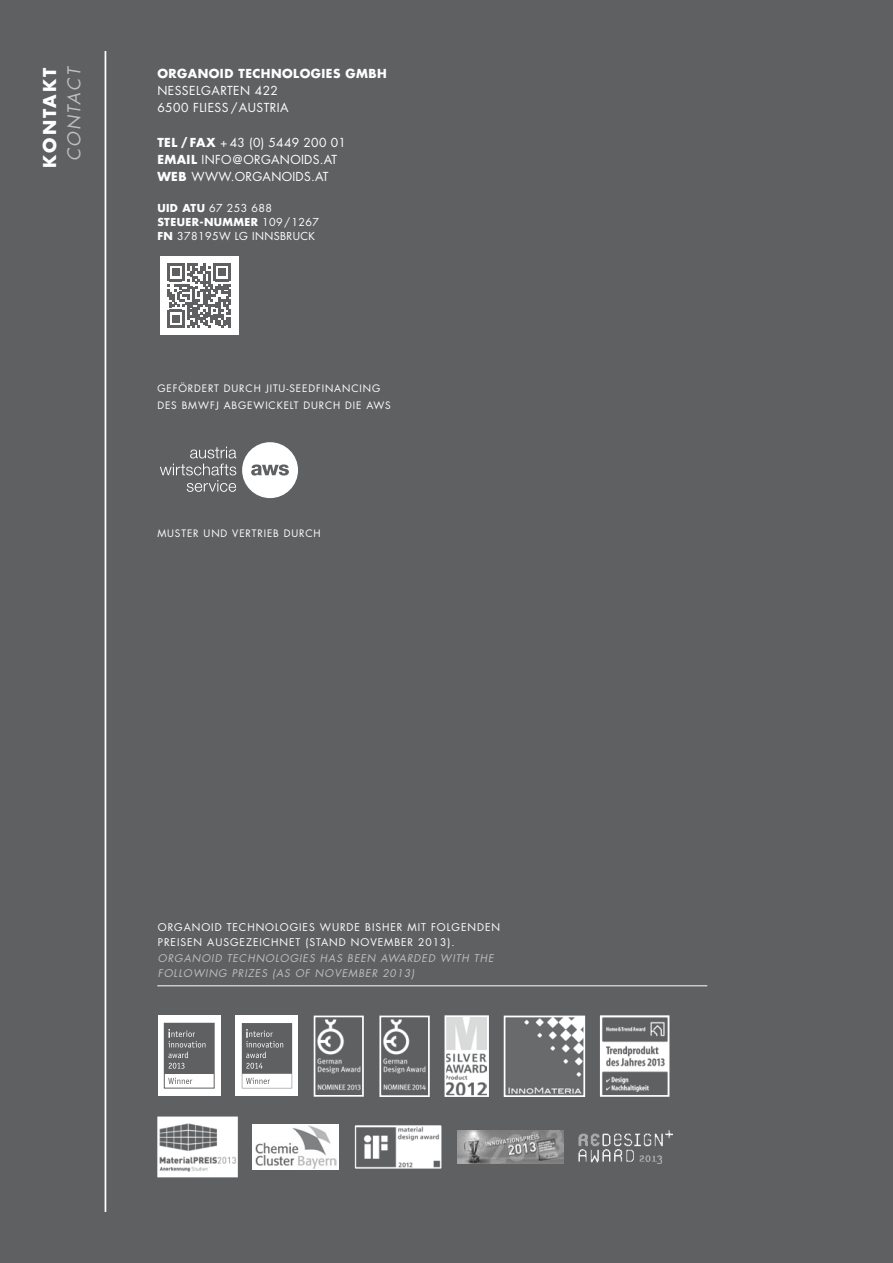
<style>
.page{position:relative;width:893px;height:1263px;background:#5f6062}
.page>*{position:absolute;margin:0;border:0;box-sizing:border-box;transform-origin:0 0}
.t1{font:700 17.25px "Futura";letter-spacing:.115em;color:#fff}
.t2{font:italic 17.25px "Futura";color:#bfbfc0}
.t3{font:12.15px/17.2px "Futura";letter-spacing:.04em;color:#fff}
.t4{font:700 12.15px "Futura";color:#fff}
.t5{font:10.65px/13.8px "Futura";letter-spacing:.04em;color:#fff}
.t6{font:700 10.65px "Futura";color:#fff}
.t7{font:10.35px/15.6px "Futura";letter-spacing:.09em;color:#fff}
.t8{font:italic 10.35px/15.6px "Futura";letter-spacing:.09em;color:#bfbfc0}
.t9{font:10.05px/17.2px "Futura";letter-spacing:.09em;color:#fff}
.s1{font-weight:700}
</style>
<div class="page">
<svg style="left:190px;top:447px;width:46px;height:11px"></svg>
<svg style="left:160px;top:464px;width:76px;height:28px"></svg>
<svg style="left:242px;top:442px;width:56px;height:56px"></svg>
<hr style="left:157px;top:985px;width:550px;height:1px;background:#fff">
<div style="left:253px;top:1124px;width:86px;height:45px;background:#fff"></div>
<img style="left:255px;top:1126px;width:82px;height:42px">
<img style="left:317px;top:1019px;width:44px;height:72px">
<div style="left:314px;top:1015px;width:50px;height:82px;border:2px solid #fff"></div>
<img style="left:383px;top:1019px;width:43px;height:71px">
<div style="left:379px;top:1015px;width:51px;height:82px;border:2px solid #fff"></div>
<img style="left:603px;top:1021px;width:63px;height:71px">
<div style="left:600px;top:1015px;width:69px;height:82px;border:2px solid #fff"></div>
<img style="left:355px;top:1125px;width:86px;height:43px">
<img style="left:508px;top:1018px;width:74px;height:76px">
<div style="left:504px;top:1015px;width:81px;height:82px;border:2px solid #fff"></div>
<img style="left:457px;top:1131px;width:106px;height:32px">
<img style="left:448px;top:1018px;width:38px;height:76px">
<div style="left:445px;top:1015px;width:44px;height:82px;border:2px solid #fff"></div>
<img style="left:160px;top:1119px;width:75px;height:55px">
<div style="left:157px;top:1116px;width:81px;height:61px;border:2px solid #fff"></div>
<img style="left:579px;top:1130px;width:93px;height:34px">
<hr style="left:105px;top:51px;width:1px;height:1161px;background:#fff">
<div style="left:236px;top:1015px;width:62px;height:81px;background:#fff"></div>
<svg style="left:242px;top:1023px;width:50px;height:65px"></svg>
<svg style="left:158px;top:1015px;width:62px;height:81px;background:#f5f5f6"></svg>
<div style="left:164px;top:1074px;width:50px;height:14px;background:#fff"></div>
<div style="left:164px;top:1023px;width:50px;height:51px;background:#5f6062"></div>
<div style="left:164px;top:1023px;width:50px;height:65px;border:1px solid #5f6062"></div>
<svg style="left:168px;top:1029px;width:37px;height:40px"></svg>
<svg style="left:168px;top:1078px;width:24px;height:6px"></svg>
<div style="left:160px;top:256px;width:78px;height:79px;background:#fff"></div>
<svg style="left:167px;top:263px;width:64px;height:65px"></svg>
<h1 class="t1" style="left:38px;top:168px;width:101px;rotate:-90deg">KONTAKT</h1>
<h1 class="t2" style="left:63px;top:161px;width:97px;rotate:-90deg">CONTACT</h1>
<p class="t4" style="left:157px;top:65px;width:11px">ORGANOID</p>
<p class="t4" style="left:238px;top:65px;width:10px">TECHNOLOGIES</p>
<p class="t4" style="left:345px;top:65px;width:12px">GMBH</p>
<p class="t3" style="left:157px;top:82px;width:122px">N ESSELGARTEN 422<br>6500 FLIESS</p>
<p class="t3" style="left:231px;top:99px;width:24px">/AUSTRI</p>
<p class="t3" style="left:280px;top:99px;width:10px">A</p>
<p class="t4" style="left:157px;top:134px;width:7px">TEL</p>
<p class="t3" style="left:181px;top:134px;width:167px"><span class="s1">/ FAX</span> + 43 (0) 5449 200 01</p>
<p class="t4" style="left:157px;top:151px;width:9px">EMAIL</p>
<p class="t3" style="left:201px;top:151px;width:52px">INFO@ORG</p>
<p class="t3" style="left:271px;top:151px;width:18px">ANOIDS</p>
<p class="t3" style="left:320px;top:151px;width:19px">.AT</p>
<p class="t3" style="left:157px;top:168px;width:88px"><span class="s1">WEB</span> WWW.ORG</p>
<p class="t3" style="left:263px;top:168px;width:18px">ANOIDS</p>
<p class="t3" style="left:311px;top:168px;width:19px">.AT</p>
<p class="t6" style="left:157px;top:201px;width:8px">UID</p>
<p class="t5" style="left:157px;top:202px;width:163px;text-indent:25px"><span class="s1">ATU</span> 67 253 688<br><span class="s1">STEUER-NUMMER</span> 109/1267<br><span class="s1">FN</span> 378195W LG INNSBRUCK</p>
<p class="t9" style="left:157px;top:379px;width:119px">GEFÖRDERT DURCH JITU-S</p>
<p class="t9" style="left:157px;top:379px;width:235px;text-indent:139px">EEDFINANCING<br>DES BMWFJ ABGEWICKELT DURCH DIE AWS</p>
<p class="t9" style="left:157px;top:524px;width:165px">MUSTER UND VERTRIEB DURCH</p>
<p class="t7" style="left:158px;top:919px;width:344px">ORGANOID TECHNOLOGIES WURDE BISHER MIT FOLGENDEN<br>PREISEN AUSGEZEICHNET (STAND NOVEMBER 2013).</p>
<p class="t8" style="left:158px;top:950px;width:337px">ORGANOID TECHNOLOGIES HAS BEEN AWARDED WITH THE<br>FOLLOWING PRIZES (AS OF NOVEMBER 2013)</p>
</div>
